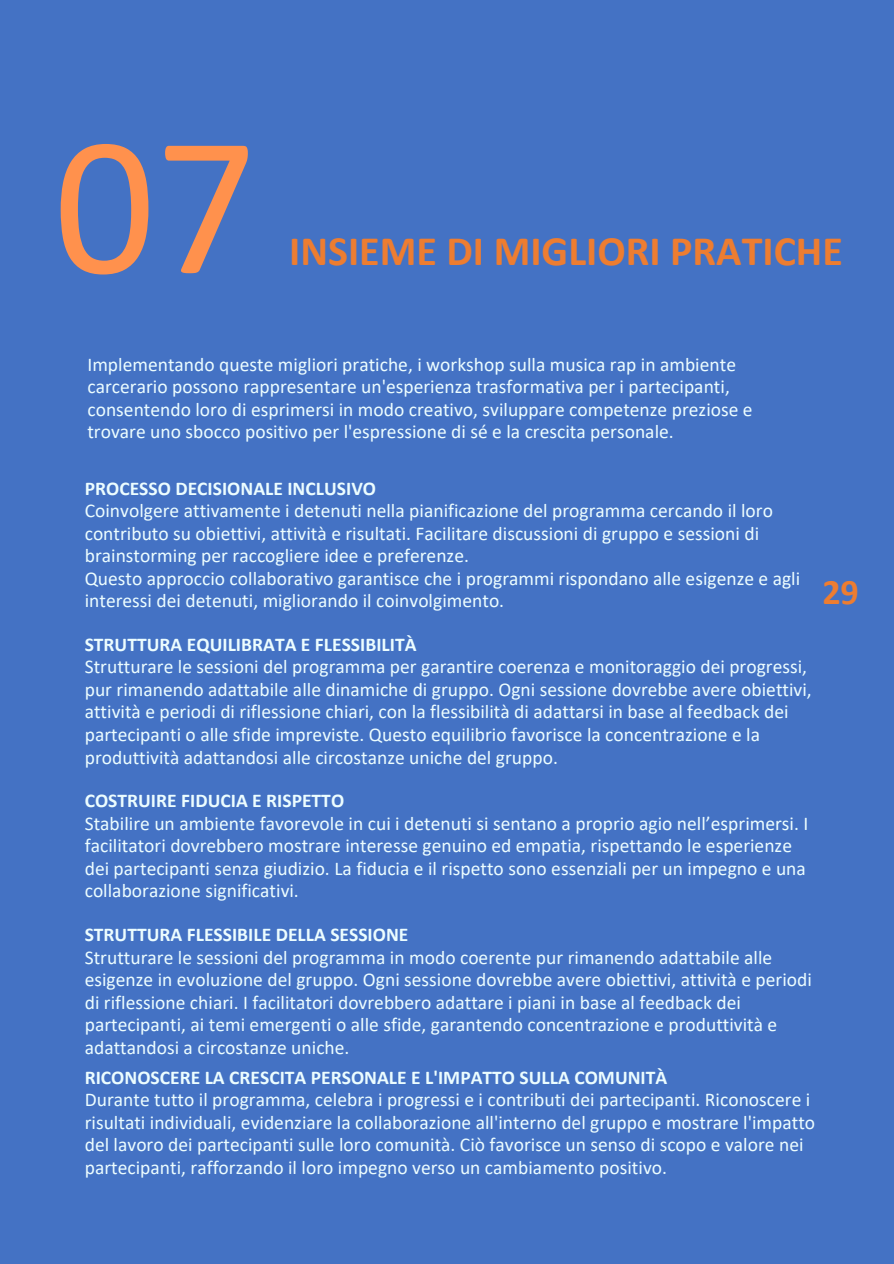
<style>
.page{position:relative;width:894px;height:1264px;background:#fff}
.page>*{position:absolute;margin:0;border:0;box-sizing:border-box;transform-origin:0 0}
.t1{font:200.55px "Calibri";color:#ff914d}
.t2{font:700 42px "Calibri";color:#ed7d31}
.t3{font:700 36px "Calibri";color:#ed7d31}
.t4{font:19.5px/22.5px "Calibri";color:#ecfdff}
.t5{font:700 19.5px "Calibri";color:#ecfdff}
</style>
<div class="page">
<div style="left:0;top:0;width:893px;height:1263px;background:#4472c4"></div>
<h1 class="t1" style="left:54px;top:122px;width:205px">07</h1>
<p class="t2" style="left:289px;top:233px;width:555px">INSIEME DI MIGLIORI PRATICHE</p>
<p class="t4" style="left:87px;top:354px;width:666px">Implementando queste migliori pratiche, i workshop sulla musica rap in ambiente carcerario possono rappresentare un'esperienza trasformativa per i partecipanti, consentendo loro di esprimersi in modo creativo, sviluppare competenze preziose e trovare uno sbocco positivo per l'espressione di sé e la crescita personale.</p>
<p class="t5" style="left:85px;top:480px;width:293px">PROCESSO DECISIONALE INCLUSIVO</p>
<p class="t4" style="left:85px;top:501px;width:689px">Coinvolgere attivamente i detenuti nella pianificazione del programma cercando il loro contributo su obiettivi, attività e risultati. Facilitare discussioni di gruppo e sessioni di brainstorming per raccogliere idee e preferenze.</p>
<p class="t4" style="left:85px;top:568px;width:716px">Questo approccio collaborativo garantisce che i programmi rispondano alle esigenze e agli interessi dei detenuti, migliorando il coinvolgimento.</p>
<p class="t5" style="left:85px;top:636px;width:333px">STRUTTURA EQUILIBRATA E FLESSIBILITÀ</p>
<p class="t4" style="left:85px;top:657px;width:728px">Strutturare le sessioni del programma per garantire coerenza e monitoraggio dei progressi, pur rimanendo adattabile alle dinamiche di gruppo. Ogni sessione dovrebbe avere obiettivi, attività e periodi di riflessione chiari, con la flessibilità di adattarsi in base al feedback dei partecipanti o alle sfide impreviste. Questo equilibrio favorisce la concentrazione e la produttività adattandosi alle circostanze uniche del gruppo.</p>
<p class="t5" style="left:85px;top:792px;width:261px">COSTRUIRE FIDUCIA E RISPETTO</p>
<p class="t4" style="left:85px;top:813px;width:725px">Stabilire un ambiente favorevole in cui i detenuti si sentano a proprio agio nell’esprimersi. I facilitatori dovrebbero mostrare interesse genuino ed empatia, rispettando le esperienze dei partecipanti senza giudizio. La fiducia e il rispetto sono essenziali per un impegno e una collaborazione significativi.</p>
<p class="t5" style="left:85px;top:926px;width:325px">STRUTTURA FLESSIBILE DELLA SESSIONE</p>
<p class="t4" style="left:85px;top:947px;width:728px">Strutturare le sessioni del programma in modo coerente pur rimanendo adattabile alle esigenze in evoluzione del gruppo. Ogni sessione dovrebbe avere obiettivi, attività e periodi di riflessione chiari. I facilitatori dovrebbero adattare i piani in base al feedback dei partecipanti, ai temi emergenti o alle sfide, garantendo concentrazione e produttività e adattandosi a circostanze uniche.</p>
<p class="t5" style="left:85px;top:1068px;width:584px">RICONOSCERE LA CRESCITA PERSONALE E L'IMPATTO SULLA COMUNITÀ</p>
<p class="t4" style="left:85px;top:1089px;width:731px">Durante tutto il programma, celebra i progressi e i contributi dei partecipanti. Riconoscere i risultati individuali, evidenziare la collaborazione all'interno del gruppo e mostrare l'impatto del lavoro dei partecipanti sulle loro comunità. Ciò favorisce un senso di scopo e valore nei partecipanti, rafforzando il loro impegno verso un cambiamento positivo.</p>
<p class="t3" style="left:822px;top:577px;width:38px">29</p>
</div>
